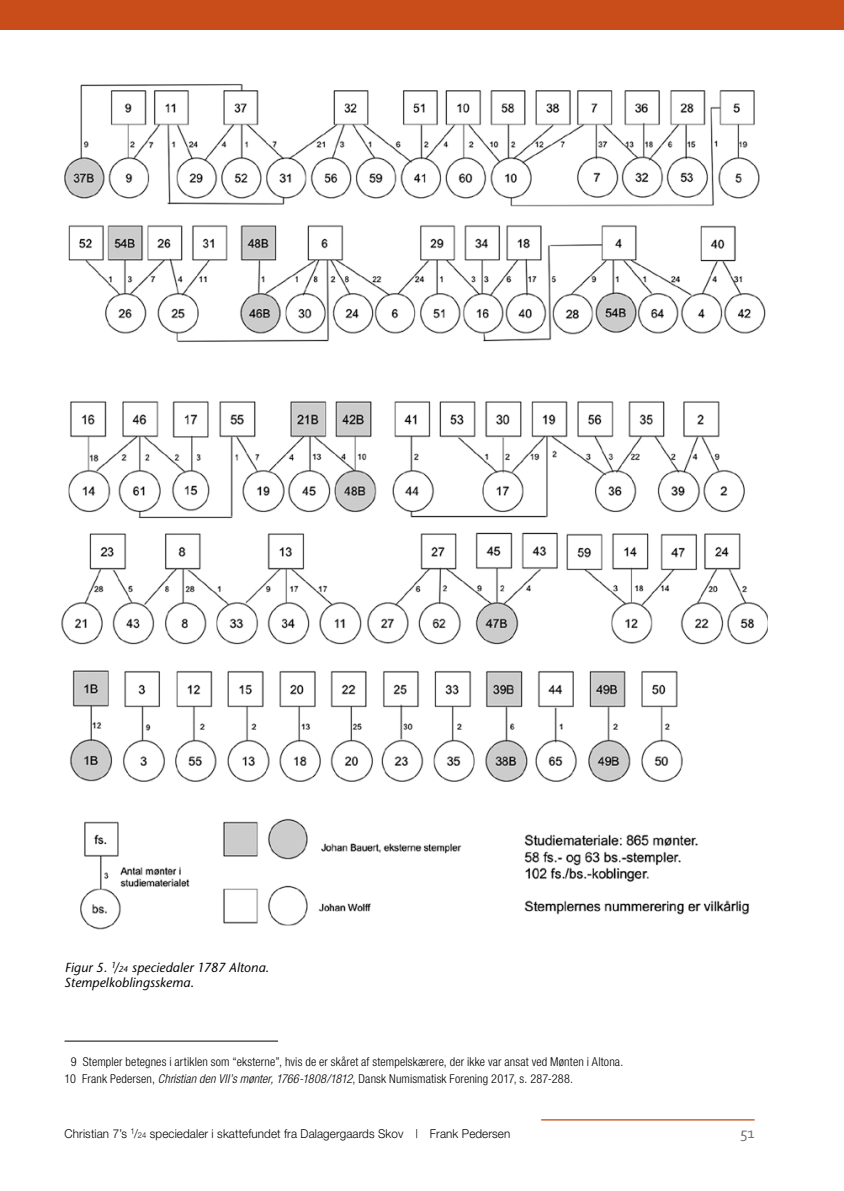
<style>
.page{position:relative;width:844px;height:1191px;background:#fff}
.page>*{position:absolute;margin:0;border:0;box-sizing:border-box;transform-origin:0 0}
.t1{font:15.75px "Corbel";color:#706f6f}
.t2{font:italic 13.12px/14.9px "Stone Sans";letter-spacing:.01em;color:#000}
.t3{font:300 condensed 12.25px/16.6px "Helvetica Neue";letter-spacing:.01em;color:#000}
.t4{font:300 12.25px "Helvetica Neue";letter-spacing:.01em;color:#000;scale:.95 1}
.s1{font-size:8.58px}
.s2{font-style:italic}
.s3{font-size:8.05px}
</style>
<div class="page">
<hr style="left:541px;top:1119px;width:213px;height:1px;background:#c94d1b">
<div style="left:0;top:0;width:843px;height:30px;background:#c94d1b"></div>
<img style="left:80px;top:818px;width:670px;height:111px">
<img style="left:64px;top:84px;width:702px;height:258px">
<img style="left:61px;top:401px;width:706px;height:381px">
<hr style="left:64px;top:1040px;width:214px;height:1px;background:#000">
<p class="t2" style="left:64px;top:960px;width:206px">Figur 5. <sup>1</sup>/<span class="s1">24</span> speciedaler 1787 Altona.<br>Stempelkoblingsskema.</p>
<p class="t3" style="left:65px;top:1053px;width:560px;text-indent:6px">9 Stempler betegnes i artiklen som “eksterne”, hvis de er skåret af stempelskærere, der ikke var ansat ved Mønten i Altona.<br>10 Frank Pedersen, <span class="s2">Christian den VII’s mønter, 1766-1808/1812</span>, Dansk Numismatisk Forening 2017, s. 287-288.</p>
<p class="t4" style="left:64px;top:1126px;width:470px">Christian 7’s <sup>1</sup>/<span class="s3">24</span> speciedaler i skattefundet fra Dalagergaards Skov | Frank Pedersen</p>
<p class="t1" style="left:739px;top:1123px;width:16px">51</p>
</div>
